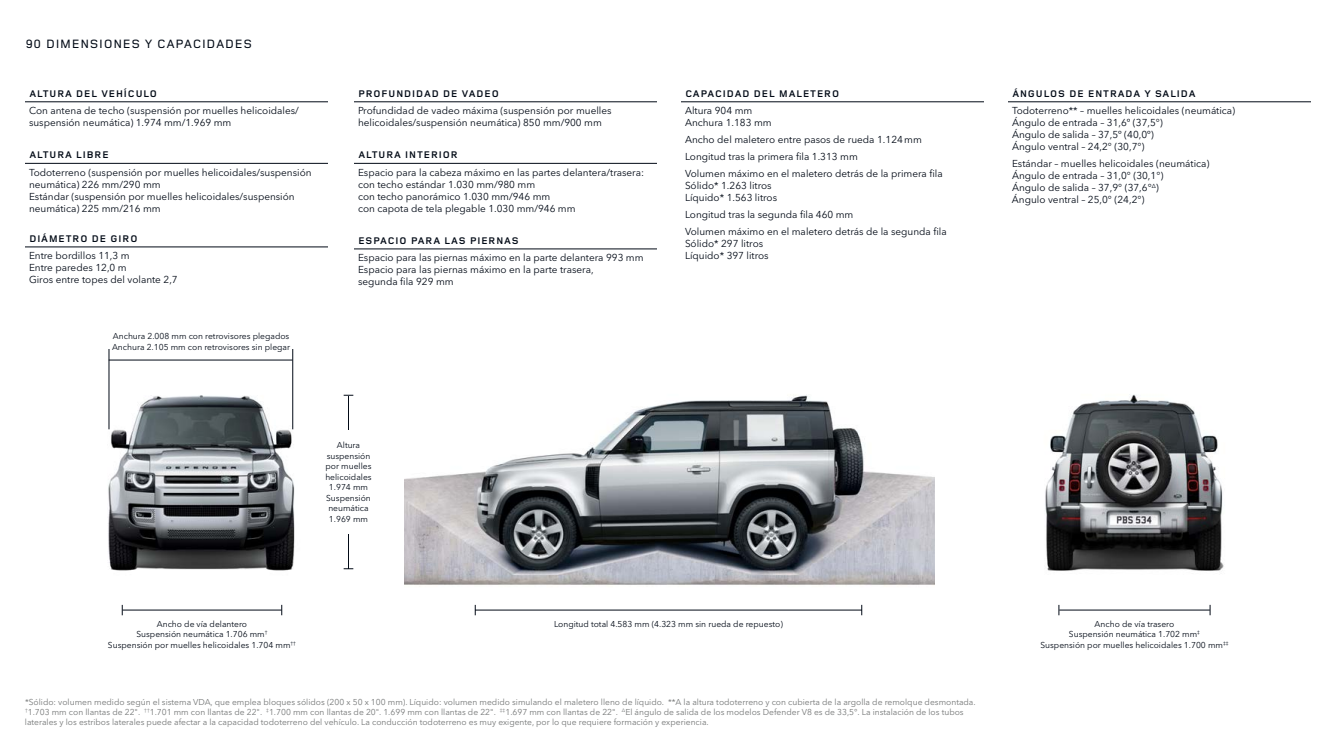
<style>
.page{position:relative;width:1334px;height:750px;background:#fff}
.page>*{position:absolute;margin:0;border:0;box-sizing:border-box;transform-origin:0 0}
.t1{font:500 12.5px "Land Rover Wide";color:#020a16}
.t2{font:10px/12px "Avenir Next W1 G";color:#020a16}
.t3{font:700 10px "Land Rover Wide";letter-spacing:.025em;color:#020a16}
.t4{font:8.5px/10px "Avenir Next W1 G";color:#757777}
.t5{font:8.5px/10.5px "Avenir Next W1 G";color:#020a16;text-align:center}
</style>
<div class="page">
<img style="left:1045px;top:394px;width:179px;height:177px">
<img style="left:404px;top:395px;width:531px;height:215px">
<img style="left:108px;top:385px;width:187px;height:186px">
<hr style="left:1059px;top:610px;width:151px;height:1px;background:#020a16">
<hr style="left:475px;top:610px;width:387px;height:1px;background:#020a16">
<hr style="left:123px;top:610px;width:159px;height:1px;background:#020a16">
<hr style="left:348px;top:396px;width:1px;height:173px;background:#020a16">
<hr style="left:109px;top:360px;width:184px;height:1px;background:#020a16">
<hr style="left:292px;top:349px;width:1px;height:80px;background:#020a16">
<hr style="left:109px;top:349px;width:1px;height:80px;background:#020a16">
<hr style="left:25px;top:102px;width:303px;height:1px;background:#020a16">
<hr style="left:25px;top:163px;width:303px;height:1px;background:#020a16">
<hr style="left:25px;top:247px;width:303px;height:1px;background:#020a16">
<hr style="left:681px;top:102px;width:303px;height:1px;background:#020a16">
<hr style="left:354px;top:163px;width:303px;height:1px;background:#020a16">
<hr style="left:354px;top:249px;width:303px;height:1px;background:#020a16">
<hr style="left:354px;top:102px;width:303px;height:1px;background:#020a16">
<hr style="left:1008px;top:102px;width:303px;height:1px;background:#020a16">
<div style="left:313px;top:430px;width:71px;height:104px;background:#fff"></div>
<p class="t1" style="left:25px;top:36px;width:229px">90 DIMENSIONES Y CAPACIDADES</p>
<p class="t3" style="left:29px;top:87px;width:130px">ALTURA DEL VEHÍCULO</p>
<p class="t2" style="left:29px;top:104px;width:271px">Con antena de techo (suspensión por muelles helicoidales/ suspensión neumática) 1.974 mm/1.969 mm</p>
<p class="t3" style="left:29px;top:148px;width:82px">ALTURA LIBRE</p>
<p class="t2" style="left:29px;top:166px;width:284px">Todoterreno (suspensión por muelles helicoidales/suspensión neumática) 226 mm/290 mm<br>Estándar (suspensión por muelles helicoidales/suspensión neumática) 225 mm/216 mm</p>
<p class="t3" style="left:29px;top:232px;width:110px">DIÁMETRO DE GIRO</p>
<p class="t2" style="left:29px;top:249px;width:150px">Entre bordillos 11,3 m<br>Entre paredes 12,0 m<br>Giros entre topes del volante 2,7</p>
<p class="t5" style="left:112px;top:330px;width:180px;text-align:left">Anchura 2.008 mm con retrovisores plegados<br>Anchura 2.105 mm con retrovisores sin plegar</p>
<p class="t3" style="left:358px;top:87px;width:143px">PROFUNDIDAD DE VADEO</p>
<p class="t2" style="left:358px;top:104px;width:255px">Profundidad de vadeo máxima (suspensión por muelles helicoidales/suspensión neumática) 850 mm/900 mm</p>
<p class="t3" style="left:358px;top:148px;width:102px">ALTURA INTERIOR</p>
<p class="t2" style="left:358px;top:166px;width:288px">Espacio para la cabeza máximo en las partes delantera/trasera: con techo estándar 1.030 mm/980 mm<br>con techo panorámico 1.030 mm/946 mm<br>con capota de tela plegable 1.030 mm/946 mm</p>
<p class="t3" style="left:358px;top:234px;width:163px">ESPACIO PARA LAS PIERNAS</p>
<p class="t2" style="left:358px;top:251px;width:287px">Espacio para las piernas máximo en la parte delantera 993 mm<br>Espacio para las piernas máximo en la parte trasera,<br>segunda fila 929 mm</p>
<p class="t5" style="left:325px;top:439px;width:48px">Altura suspensión por muelles helicoidales<br>1.974 mm<br>Suspensión neumática<br>1.969 mm</p>
<p class="t3" style="left:685px;top:87px;width:156px">CAPACIDAD DEL MALETERO</p>
<p class="t2" style="left:685px;top:104px;width:88px">Altura 904 mm<br>Anchura 1.183 mm</p>
<p class="t2" style="left:685px;top:130px;width:259px;line-height:17px">Ancho del maletero entre pasos de rueda 1.124mm<br>Longitud tras la primera fila 1.313 mm<br>Volumen máximo en el maletero detrás de la primera fila</p>
<p class="t2" style="left:685px;top:179px;width:94px">Sólido* 1.263 litros<br>Líquido* 1.563 litros</p>
<p class="t2" style="left:685px;top:205px;width:263px;line-height:17px">Longitud tras la segunda fila 460 mm<br>Volumen máximo en el maletero detrás de la segunda fila</p>
<p class="t2" style="left:685px;top:237px;width:85px">Sólido* 297 litros<br>Líquido* 397 litros</p>
<p class="t3" style="left:1012px;top:87px;width:185px">ÁNGULOS DE ENTRADA Y SALIDA</p>
<p class="t2" style="left:1012px;top:104px;width:225px">Todoterreno** – muelles helicoidales (neumática)<br>Ángulo de entrada – 31,6º (37,5°)<br>Ángulo de salida – 37,5º (40,0º)<br>Ángulo ventral – 24,2° (30,7°)</p>
<p class="t2" style="left:1012px;top:157px;width:199px">Estándar – muelles helicoidales (neumática)<br>Ángulo de entrada – 31,0° (30,1°)<br>Ángulo de salida – 37,9° (37,6°<sup>∆</sup>)<br>Ángulo ventral – 25,0° (24,2°)</p>
<p class="t5" style="left:157px;top:618px;width:92px">Ancho de vía delantero</p>
<p class="t5" style="left:554px;top:618px;width:230px">Longitud total 4.583 mm (4.323 mm sin rueda de repuesto)</p>
<p class="t5" style="left:108px;top:628px;width:190px">Suspensión neumática 1.706 mm<sup>†<br></sup>Suspensión por muelles helicoidales 1.704 mm<sup>††</sup></p>
<p class="t4" style="left:25px;top:696px;width:952px">*Sólido: volumen medido según el sistema VDA, que emplea bloques sólidos (200 x 50 x 100 mm). Líquido: volumen medido simulando el maletero lleno de líquido. **A la altura todoterreno y con cubierta de la argolla de remolque desmontada. <sup>†</sup>1.703 mm con llantas de 22". <sup>††</sup>1.701 mm con llantas de 22". <sup>‡</sup>1.700 mm con llantas de 20". 1.699 mm con llantas de 22". <sup>‡‡</sup>1.697 mm con llantas de 22". <sup>∆</sup>El ángulo de salida de los modelos Defender V8 es de 33,5°. La instalación de los tubos laterales y los estribos laterales puede afectar a la capacidad todoterreno del vehículo. La conducción todoterreno es muy exigente, por lo que requiere formación y experiencia.</p>
<p class="t5" style="left:1040px;top:618px;width:190px">Ancho de vía trasero<br>Suspensión neumática 1.702 mm<sup>‡<br></sup>Suspensión por muelles helicoidales 1.700 mm<sup>‡‡</sup></p>
</div>
